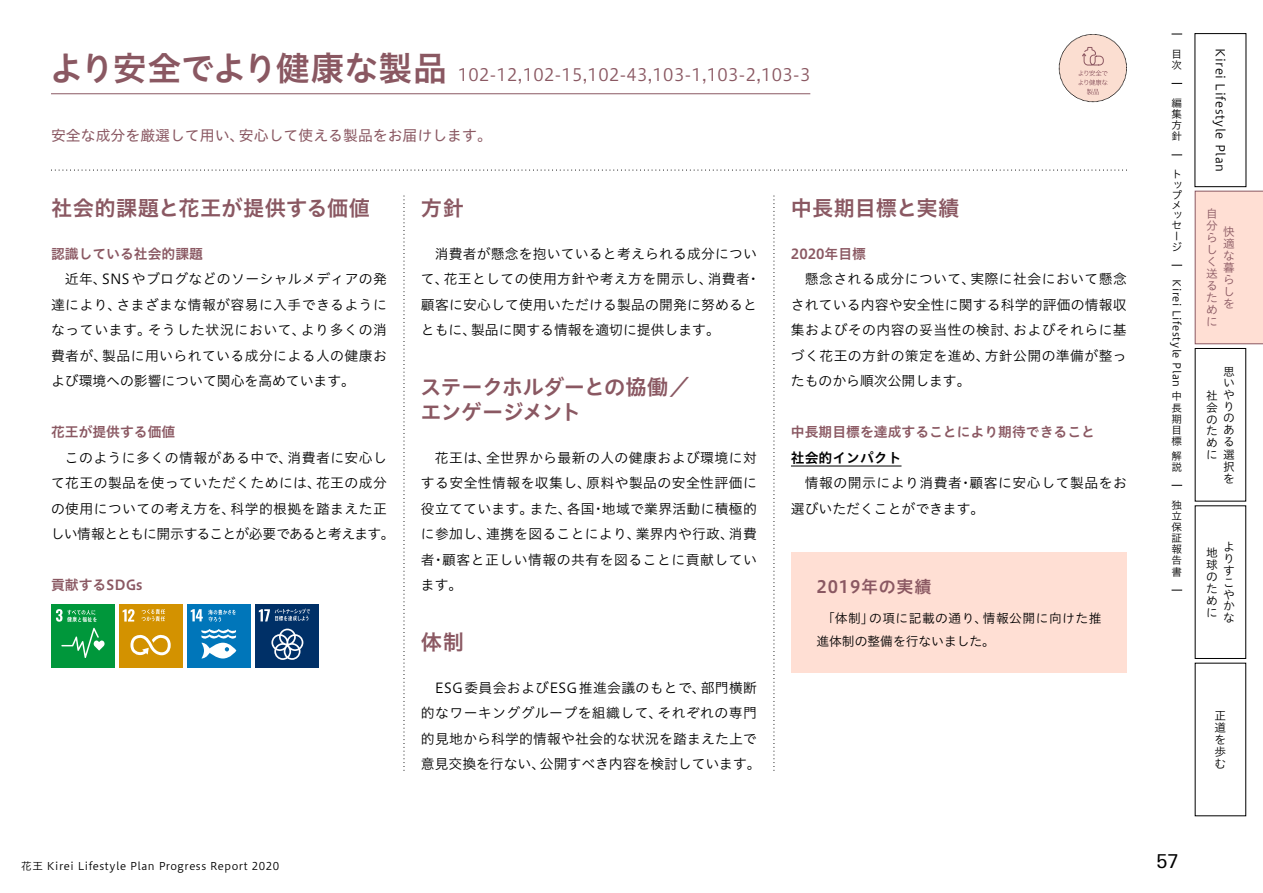
<style>
.page{position:relative;width:1263px;height:893px;background:#fff}
.page>*{position:absolute;margin:0;border:0;box-sizing:border-box;transform-origin:0 0}
.t1{font:34.05px "Hiragino UD Sans Std W6";letter-spacing:-.015em;color:#8a5862}
.t2{font:21.3px/25.5px "Hiragino UD Sans Std W6";letter-spacing:-.04em;color:#8a5862}
.t3{font:21.3px "Hiragino UD Sans Std W6";letter-spacing:.02em;color:#8a5862}
.t4{font:21.3px "Hiragino UD Sans Std W6";letter-spacing:-.02em;color:#8a5862}
.t5{font:19.2px "LT Univers Basic";color:#000}
.t6{font:16.95px "Hiragino UD Sans Std W3";letter-spacing:.02em;color:#8a5862}
.t7{font:16.95px "Hiragino UD Sans Std W6";letter-spacing:.05em;color:#8a5862}
.t8{font:14.85px "Hiragino UD Sans Std W4";color:#8a5862}
.t9{font:13.8px/25.5px "Hiragino UD Sans Std W3";letter-spacing:.025em;color:#000}
.t10{font:13.8px/25.5px "Hiragino UD Sans Std W3";color:#000}
.t11{font:13.8px "Hiragino UD Sans Std W6";color:#8a5862}
.t12{font:13.8px/25.5px "Hiragino UD Sans Std W3";letter-spacing:-.03em;color:#000}
.t13{font:13.8px "Hiragino UD Sans Std W3";letter-spacing:.045em;color:#000}
.t14{font:13.8px "Hiragino UD Sans Std W6";color:#000}
.t15{font:12.75px "Hiragino UD Sans Std W3";letter-spacing:.035em;color:#000}
.t16{font:12.75px/23.4px "Hiragino UD Sans Std W3";color:#000}
.t17{font:12.15px "Hiragino UD Sans Std W3";letter-spacing:.05em;color:#000}
.t18{font:11.7px/12px "Hiragino UD Sans Std W3";color:#000;text-align:justify}
.t19{font:11.7px/12px "Hiragino UD Sans Std W3";color:#8a5862;text-align:justify}
.t20{font:10.65px/11.1px "Hiragino UD Sans Std W3";letter-spacing:.05em;color:#000}
</style>
<div class="page">
<div style="left:1195px;top:191px;width:68px;height:153px;background:#ffdfd4"></div>
<hr style="left:51px;top:93px;width:759px;height:1px;background:#8a5862">
<svg style="left:51px;top:170px;width:1076px;height:1px"></svg>
<div style="left:51px;top:604px;width:64px;height:64px;background:#00973b"></div>
<svg style="left:61px;top:628px;width:44px;height:30px"></svg>
<svg style="left:55px;top:609px;width:42px;height:13px"></svg>
<div style="left:187px;top:604px;width:64px;height:64px;background:#0076ba"></div>
<svg style="left:201px;top:629px;width:35px;height:29px"></svg>
<svg style="left:191px;top:609px;width:45px;height:13px"></svg>
<div style="left:119px;top:604px;width:64px;height:64px;background:#d39200"></div>
<svg style="left:123px;top:609px;width:12px;height:13px"></svg>
<svg style="left:130px;top:635px;width:41px;height:21px"></svg>
<svg style="left:141px;top:609px;width:24px;height:12px"></svg>
<svg style="left:404px;top:196px;width:1px;height:575px"></svg>
<svg style="left:774px;top:196px;width:1px;height:575px"></svg>
<hr style="left:791px;top:466px;width:110px;height:1px;background:#000">
<div style="left:791px;top:553px;width:336px;height:120px;background:#ffdfd4"></div>
<div style="left:1059px;top:34px;width:67px;height:68px;background:#fbded1;border-radius:50%"></div>
<div style="left:1059px;top:34px;width:68px;height:68px;border:1px dashed #000;border-radius:50%"></div>
<svg style="left:1078px;top:47px;width:30px;height:48px"></svg>
<div style="left:255px;top:604px;width:64px;height:64px;background:#003067"></div>
<svg style="left:271px;top:629px;width:32px;height:31px"></svg>
<svg style="left:259px;top:609px;width:51px;height:12px"></svg>
<h1 class="t1" style="left:49px;top:42px;width:400px">より安全でより健康な製品</h1>
<p class="t6" style="left:458px;top:62px;width:354px">102-12,102-15,102-43,103-1,103-2,103-3</p>
<p class="t8" style="left:239px;top:124px;width:254px">安心して使える製品をお届けします。</p>
<p class="t8" style="left:51px;top:124px;width:195px">安全な成分を厳選して用い、</p>
<h2 class="t3" style="left:51px;top:192px;width:320px">社会的課題と花王が提供する価値</h2>
<p class="t11" style="left:51px;top:243px;width:154px">認識している社会的課題</p>
<p class="t9" style="left:102px;top:266px;width:287px">SNSやブログなどのソーシャルメディアの発</p>
<p class="t9" style="left:65px;top:266px;width:43px">近年、</p>
<p class="t9" style="left:117px;top:291px;width:272px">さまざまな情報が容易に入手できるように</p>
<p class="t9" style="left:51px;top:291px;width:72px">達により、</p>
<p class="t9" style="left:301px;top:317px;width:88px">より多くの消</p>
<p class="t13" style="left:148px;top:320px;width:159px">そうした状況において、</p>
<p class="t9" style="left:102px;top:317px;width:286px;text-indent:-51px">なっています。<br>製品に用いられている成分による人の健康お</p>
<p class="t10" style="left:51px;top:342px;width:306px">費者が、<br>よび環境への影響について関心を高めています。</p>
<p class="t11" style="left:51px;top:422px;width:126px">花王が提供する価値</p>
<p class="t9" style="left:287px;top:444px;width:101px">消費者に安心し</p>
<p class="t9" style="left:65px;top:444px;width:229px">このように多くの情報がある中で、</p>
<p class="t9" style="left:231px;top:470px;width:158px;text-indent:-180px">て花王の製品を使っていただくためには、<br>科学的根拠を踏まえた正</p>
<p class="t9" style="left:316px;top:470px;width:72px">花王の成分</p>
<p class="t12" style="left:51px;top:495px;width:345px">の使用についての考え方を、<br>しい情報とともに開示することが必要であると考えます。</p>
<p class="t11" style="left:51px;top:575px;width:93px">貢献するSDGs</p>
<h2 class="t4" style="left:421px;top:192px;width:44px">方針</h2>
<p class="t9" style="left:435px;top:240px;width:327px;text-align:right">消費者が懸念を抱いていると考えられる成分につい・</p>
<p class="t9" style="left:708px;top:266px;width:44px">消費者</p>
<p class="t9" style="left:444px;top:266px;width:270px">花王としての使用方針や考え方を開示し、</p>
<p class="t9" style="left:421px;top:266px;width:29px">て、</p>
<p class="t9" style="left:421px;top:291px;width:337px">顧客に安心して使用いただける製品の開発に努めると</p>
<p class="t10" style="left:471px;top:317px;width:250px">製品に関する情報を適切に提供します。</p>
<p class="t9" style="left:421px;top:317px;width:57px">ともに、</p>
<h2 class="t2" style="left:420px;top:373px;width:271px">ステークホルダーとの協働／エンゲージメント</h2>
<p class="t9" style="left:486px;top:444px;width:272px">全世界から最新の人の健康および環境に対</p>
<p class="t9" style="left:435px;top:444px;width:58px">花王は、</p>
<p class="t9" style="left:421px;top:470px;width:172px">する安全性情報を収集し、</p>
<p class="t9" style="left:586px;top:470px;width:172px">原料や製品の安全性評価に</p>
<p class="t9" style="left:567px;top:495px;width:29px">各国</p>
<p class="t9" style="left:602px;top:495px;width:156px">地域で業界活動に積極的</p>
<p class="t9" style="left:421px;top:495px;width:114px">役立てています。</p>
<p class="t9" style="left:530px;top:495px;width:43px">また、</p>
<p class="t9" style="left:591px;top:495px;width:15px">・</p>
<p class="t9" style="left:442px;top:521px;width:316px;text-indent:-21px">に参加し、<br>顧客と正しい情報の共有を図ることに貢献してい</p>
<p class="t9" style="left:636px;top:521px;width:100px">業界内や行政、</p>
<p class="t9" style="left:729px;top:521px;width:29px">消費</p>
<p class="t9" style="left:486px;top:521px;width:156px">連携を図ることにより、</p>
<p class="t9" style="left:421px;top:546px;width:43px">者<br>ます。</p>
<p class="t9" style="left:432px;top:546px;width:15px">・</p>
<h2 class="t4" style="left:421px;top:625px;width:44px">体制</h2>
<p class="t9" style="left:657px;top:674px;width:101px;text-indent:-223px">ESG委員会およびESG 推進会議のもとで、<br>それぞれの専門</p>
<p class="t9" style="left:701px;top:674px;width:58px">部門横断</p>
<p class="t9" style="left:421px;top:699px;width:243px">的なワーキンググループを組織して、</p>
<p class="t9" style="left:421px;top:725px;width:337px">的見地から科学的情報や社会的な状況を踏まえた上で</p>
<p class="t10" style="left:540px;top:750px;width:222px">公開すべき内容を検討しています。</p>
<p class="t10" style="left:421px;top:750px;width:126px">意見交換を行ない、</p>
<h2 class="t4" style="left:791px;top:192px;width:170px">中長期目標と実績</h2>
<p class="t11" style="left:791px;top:243px;width:77px">2020年目標</p>
<p class="t9" style="left:970px;top:265px;width:158px">実際に社会において懸念</p>
<p class="t9" style="left:805px;top:265px;width:172px">懸念される成分について、</p>
<p class="t9" style="left:791px;top:291px;width:337px">されている内容や安全性に関する科学的評価の情報収</p>
<p class="t9" style="left:1013px;top:316px;width:115px">およびそれらに基</p>
<p class="t9" style="left:985px;top:316px;width:144px;text-indent:-194px">集およびその内容の妥当性の検討、<br>方針公開の準備が整っ</p>
<p class="t9" style="left:791px;top:342px;width:200px">づく花王の方針の策定を進め、たものから順次公開します。</p>
<p class="t11" style="left:791px;top:421px;width:306px">中長期目標を達成することにより期待できること</p>
<p class="t14" style="left:791px;top:447px;width:112px">社会的インパクト</p>
<p class="t9" style="left:969px;top:470px;width:159px">顧客に安心して製品をお</p>
<p class="t10" style="left:791px;top:470px;width:195px;text-indent:14px">情報の開示により消費者<br>選びいただくことができます。</p>
<p class="t9" style="left:959px;top:470px;width:15px">・</p>
<p class="t7" style="left:816px;top:574px;width:116px">2019年の実績</p>
<p class="t16" style="left:816px;top:605px;width:180px;text-indent:6px">「体制」<br>進体制の整備を行ないました。</p>
<p class="t15" style="left:983px;top:608px;width:120px">情報公開に向けた推</p>
<p class="t15" style="left:869px;top:608px;width:120px">の項に記載の通り、</p>
<p class="t20" style="left:1171px;top:47px;width:12px">目次</p>
<p class="t20" style="left:1171px;top:97px;width:12px;text-align:justify">編集方針</p>
<p class="t20" style="left:1171px;top:168px;width:12px;line-height:10.4px">トップメッセージ</p>
<p class="t20" style="left:1183px;top:279px;width:109px;rotate:90deg">Kirei Lifestyle Plan</p>
<p class="t20" style="left:1171px;top:390px;width:12px">中長期目標</p>
<p class="t20" style="left:1171px;top:449px;width:12px">解説</p>
<p class="t20" style="left:1171px;top:499px;width:12px;text-align:justify">独立保証報告書</p>
<p class="t17" style="left:1229px;top:48px;width:126px;rotate:90deg">Kirei Lifestyle Plan</p>
<p class="t19" style="left:1206px;top:207px;width:13px;text-align:left">自分らしく送るために</p>
<p class="t19" style="left:1223px;top:225px;width:13px">快適な暮らしを</p>
<p class="t18" style="left:1223px;top:364px;width:13px;text-align:left">思いやりのある選択を</p>
<p class="t18" style="left:1206px;top:389px;width:13px">社会のために</p>
<p class="t18" style="left:1223px;top:540px;width:13px;text-align:left">よりすこやかな</p>
<p class="t18" style="left:1206px;top:546px;width:13px">地球のために</p>
<p class="t18" style="left:1214px;top:708px;width:13px">正道を歩む</p>
<p class="t20" style="left:21px;top:860px;width:259px">花王 Kirei Lifestyle Plan Progress Report 2020</p>
<h3 class="t5" style="left:1156px;top:850px;width:24px">57</h3>
</div>
